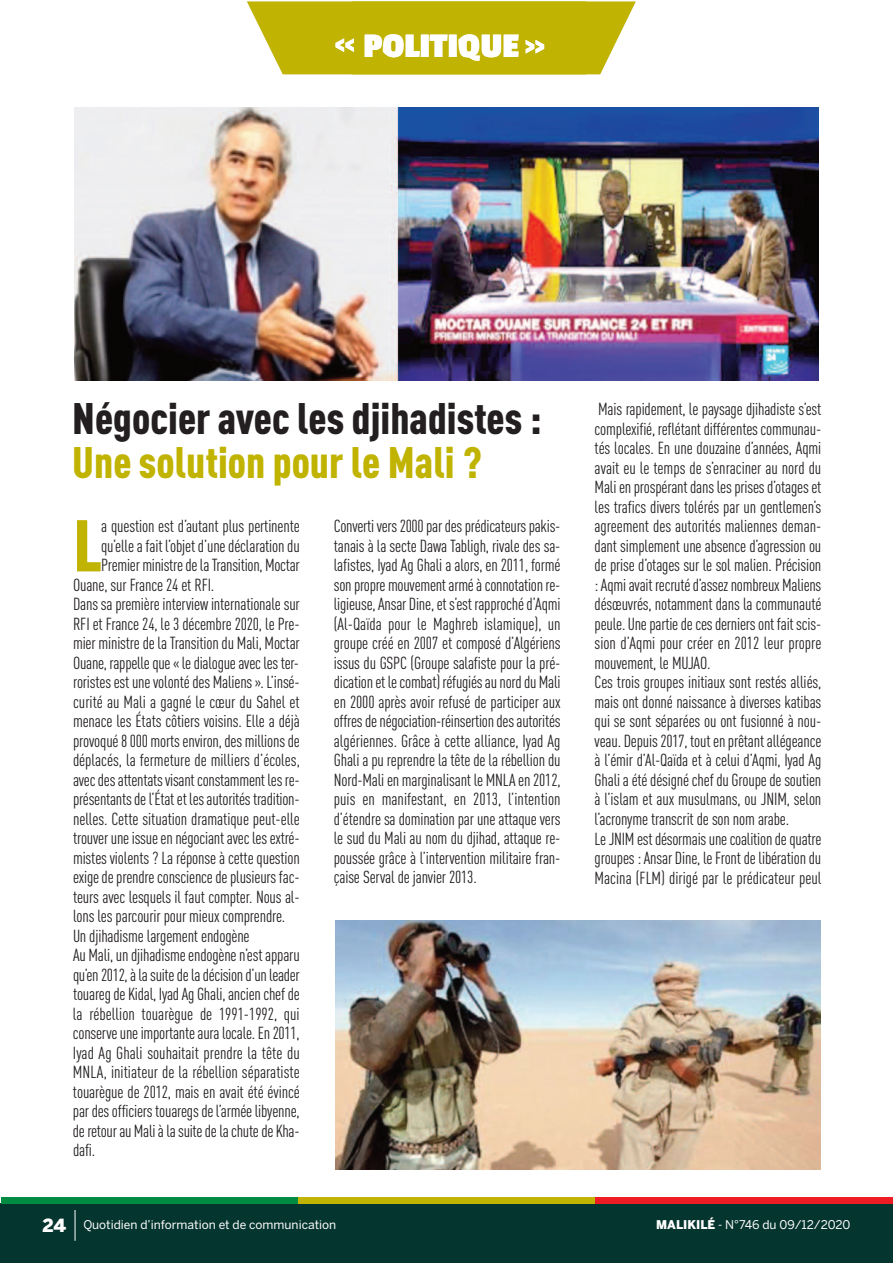
<style>
.page{position:relative;width:893px;height:1263px;background:#fff}
.page>*{position:absolute;margin:0;border:0;box-sizing:border-box;transform-origin:0 0}
.t1{font:900 condensed 72px "DIN Pro";color:#c0b301}
.t2{font:900 condensed 43.5px "DIN Pro";color:#231f20}
.t3{font:900 condensed 43.5px "DIN Pro";color:#c0b301}
.t4{font:700 36px "Passion One";color:#fff}
.t5{font:condensed 17.25px/19.5px "DIN Pro";letter-spacing:-.01em;color:#231f20;text-align:justify}
.t6{font:12px "Benton Sans";color:#fff}
.s1{font-weight:900;font-size:18px}
.s2{font-weight:900}
</style>
<div class="page">
<div style="left:1px;top:1203px;width:892px;height:60px;background:#05352f"></div>
<div style="left:1px;top:1197px;width:297px;height:6px;background:#008b43"></div>
<div style="left:298px;top:1197px;width:298px;height:6px;background:#c0b301"></div>
<div style="left:596px;top:1197px;width:297px;height:6px;background:#ee1d23"></div>
<hr style="left:75px;top:1210px;width:1px;height:31px;background:#fff">
<svg style="left:247px;top:1px;width:389px;height:73px;background:#c6ba1b"></svg>
<img style="left:335px;top:921px;width:486px;height:248px">
<img style="left:75px;top:108px;width:744px;height:273px">
<h3 class="t4" style="left:364px;top:27px;width:157px">POLITIQUE</h3>
<h2 class="t2" style="left:72px;top:403px;width:471px">Négocier avec les djihadistes :</h2>
<h2 class="t3" style="left:72px;top:447px;width:411px">Une solution pour le Mali ?</h2>
<h1 class="t1" style="left:73px;top:520px;width:31px">L</h1>
<p class="t5" style="left:101px;top:518px;width:200px">a question est d’autant plus pertinente</p>
<p class="t5" style="left:101px;top:538px;width:200px">qu’elle a fait l’objet d’une déclaration du</p>
<p class="t5" style="left:101px;top:557px;width:200px">PremierministredelaTransition,Moctar</p>
<p class="t5" style="left:73px;top:577px;width:143px">Ouane, sur France 24 et RFI.</p>
<p class="t5" style="left:73px;top:596px;width:228px">Dans sa première interview internationale sur</p>
<p class="t5" style="left:73px;top:616px;width:228px">RFI et France 24, le 3 décembre 2020, le Pre-</p>
<p class="t5" style="left:73px;top:635px;width:228px">mier ministre de la Transition du Mali, Moctar</p>
<p class="t5" style="left:73px;top:655px;width:227px">Ouane, rappelleque«ledialogueaveclester-</p>
<p class="t5" style="left:73px;top:674px;width:228px">roristes est une volonté des Maliens ». L’insé-</p>
<p class="t5" style="left:73px;top:694px;width:228px">curité au Mali a gagné le cœur du Sahel et</p>
<p class="t5" style="left:73px;top:713px;width:228px">menace les États côtiers voisins. Elle a déjà</p>
<p class="t5" style="left:73px;top:733px;width:228px">provoqué8000 mortsenviron,des millionsde</p>
<p class="t5" style="left:73px;top:752px;width:228px">déplacés, la fermeture de milliers d’écoles,</p>
<p class="t5" style="left:73px;top:772px;width:228px">avecdesattentatsvisantconstamment lesre-</p>
<p class="t5" style="left:73px;top:791px;width:228px">présentantsdel’Étatet lesautoritéstradition-</p>
<p class="t5" style="left:73px;top:811px;width:228px">nelles. Cette situation dramatique peut-elle</p>
<p class="t5" style="left:73px;top:830px;width:228px">trouveruneissueennégociantaveclesextré-</p>
<p class="t5" style="left:73px;top:850px;width:228px">mistes violents ? La réponse à cette question</p>
<p class="t5" style="left:73px;top:869px;width:228px">exigedeprendreconsciencedeplusieursfac-</p>
<p class="t5" style="left:73px;top:889px;width:228px">teurs avec lesquels il faut compter. Nous al-</p>
<p class="t5" style="left:73px;top:908px;width:214px">lons les parcourir pour mieux comprendre.</p>
<p class="t5" style="left:73px;top:928px;width:178px">Un djihadisme largement endogène</p>
<p class="t5" style="left:73px;top:947px;width:228px">Au Mali, un djihadisme endogène n’est apparu</p>
<p class="t5" style="left:73px;top:967px;width:228px">qu’en2012,àlasuitedeladécisiond’unleader</p>
<p class="t5" style="left:73px;top:986px;width:228px">touaregde Kidal, IyadAg Ghali,ancienchefde</p>
<p class="t5" style="left:73px;top:1006px;width:228px">la rébellion touarègue de 1991-1992, qui</p>
<p class="t5" style="left:73px;top:1025px;width:228px">conserveuneimportanteauralocale.En2011,</p>
<p class="t5" style="left:73px;top:1045px;width:228px">Iyad Ag Ghali souhaitait prendre la tête du</p>
<p class="t5" style="left:73px;top:1064px;width:228px">MNLA, initiateur de la rébellion séparatiste</p>
<p class="t5" style="left:73px;top:1084px;width:228px">touarègue de 2012, mais en avait été évincé</p>
<p class="t5" style="left:73px;top:1103px;width:228px">pardesofficierstouaregsdel’arméelibyenne,</p>
<p class="t5" style="left:73px;top:1123px;width:228px">deretourauMaliàlasuitedelachutede Kha-</p>
<p class="t5" style="left:73px;top:1142px;width:24px">dafi.</p>
<p class="t5" style="left:334px;top:518px;width:228px">Convertivers2000pardesprédicateurspakis&shy;tanais à la secte Dawa Tabligh, rivale des sa&shy;lafistes, Iyad Ag Ghali a alors, en 2011, formé sonpropremouvementarméàconnotationre&shy;ligieuse,Ansar Dine,ets’est rapprochéd’Aqmi (Al-Qaïda pour le Maghreb islamique), un groupe créé en 2007 et composé d’Algériens issus du GSPC (Groupe salafiste pour la pré&shy;dicationet lecombat) réfugiésaunordduMali en 2000 après avoir refusé de participer aux offresdenégociation-réinsertiondesautorités algériennes. Grâce à cette alliance, Iyad Ag Ghali a pu reprendre la tête de la rébellion du Nord-Mali en marginalisant le MNLA en 2012, puis en manifestant, en 2013, l’intention d’étendre sa domination par une attaque vers le sud du Mali au nom du djihad, attaque re&shy;poussée grâce à l’intervention militaire fran&shy;çaise Serval de janvier 2013.</p>
<p class="t5" style="left:595px;top:401px;width:228px;text-align:left">Mais rapidement, le paysage djihadiste s’est complexifié, reflétantdifférentescommunau&shy;tés locales. En une douzaine d’années, Aqmi avait eu le temps de s’enraciner au nord du Malienprospérantdanslesprisesd’otageset les trafics divers tolérés par un gentlemen’s agreement des autorités maliennes deman&shy;dant simplement une absence d’agression ou de prise d’otages sur le sol malien. Précision :Aqmiavait recrutéd’asseznombreux Maliens désœuvrés, notamment dans la communauté peule. Unepartiedecesderniersont faitscis&shy;sion d’Aqmi pour créer en 2012 leur propre mouvement, le MUJAO.<br>Ces trois groupes initiaux sont restés alliés, mais ont donné naissance à diverses katibas qui se sont séparées ou ont fusionné à nou&shy;veau. Depuis2017, toutenprêtantallégeance à l’émir d’Al-Qaïda et à celui d’Aqmi, Iyad Ag Ghali a été désigné chef du Groupe de soutien à l’islam et aux musulmans, ou JNIM, selon l’acronyme transcrit de son nom arabe.<br>LeJNIM estdésormaisunecoalitiondequatre groupes : Ansar Dine, le Front de libération du Macina (FLM) dirigé par le prédicateur peul</p>
<p class="t6" style="left:43px;top:1218px;width:295px"><span class="s1">24</span> Quotidien d’information et de communication</p>
<p class="t6" style="left:656px;top:1218px;width:196px"><span class="s2">MALIKILÉ</span> - N°746 du 09/12/2020</p>
</div>
